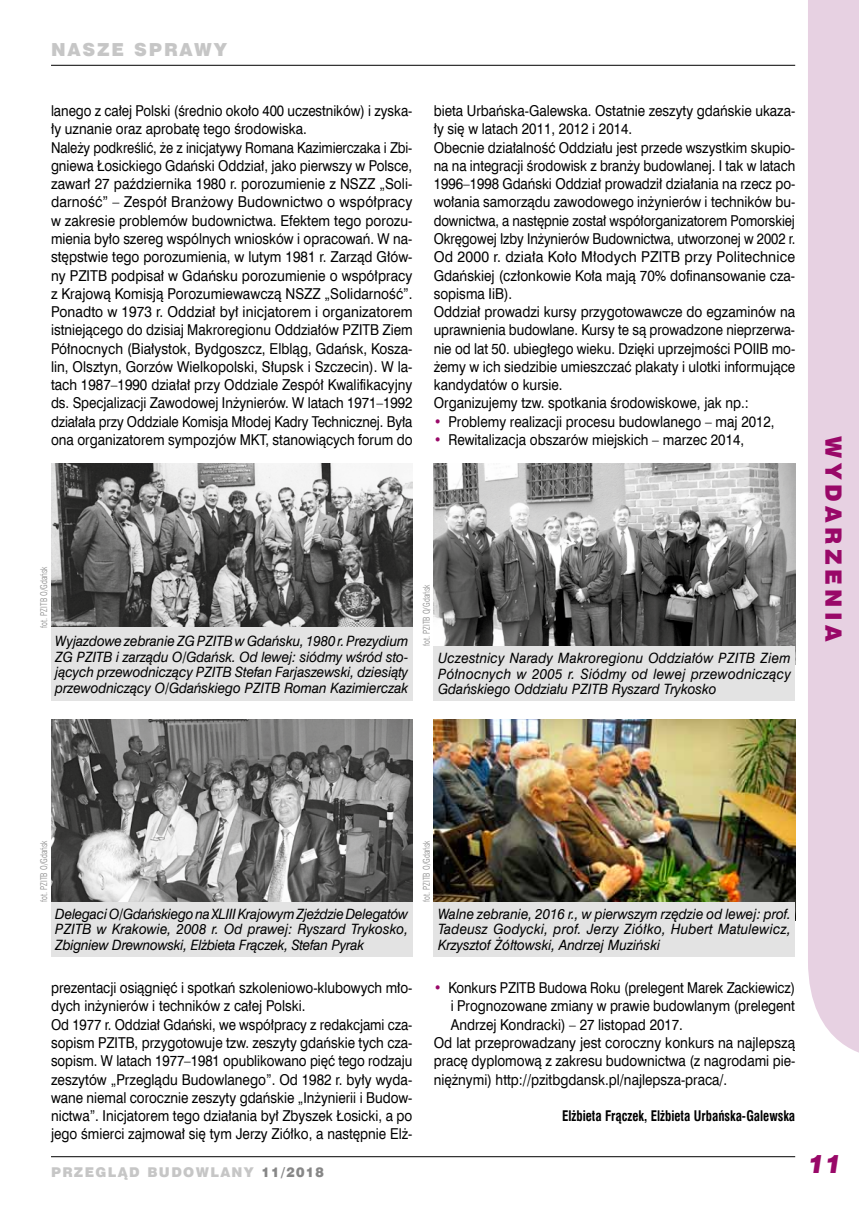
<style>
.page{position:relative;width:859px;height:1212px;background:#fff}
.page>*{position:absolute;margin:0;border:0;box-sizing:border-box;transform-origin:0 0}
.t1{font:italic 25.5px "Swis 721 Blk EU";color:#990868}
.t2{font:22.5px "Swis 721 Blk EU";color:#990868}
.t3{font:18px "Swis 721 Blk EU";letter-spacing:.1em;color:#c6c6c6}
.t4{font:15px/18.3px "Swis 721 EU Normal";color:#000;scale:.9 1}
.t5{font:15px/18.3px "Swis 721 EU Normal";color:#000;scale:.89 1}
.t6{font:15px "Swis 721 EU Normal";color:#000;scale:.88 1}
.t7{font:15px "Swis 721 EU Normal";color:#000;scale:.91 1}
.t8{font:14.25px/15.8px "Swis 721 EU Italic";color:#000;text-align:justify;scale:.95 1}
.t9{font:700 14.25px "Swis 721 Cn EU";color:#000;scale:.9 1}
.t10{font:13.5px "Swis 721 Blk EU";letter-spacing:.1em;color:#c6c6c6}
.t11{font:9px "Swis 721 Lt Cn EU";color:#878787;scale:.95 1}
.s1{color:#990868}
.s2{color:#878787}
</style>
<div class="page">
<hr style="left:51px;top:1156px;width:744px;height:1px;background:#000">
<hr style="left:51px;top:65px;width:744px;height:1px;background:#000">
<div style="left:808px;top:0;width:51px;height:1053px;background:#e7d1e2"></div>
<img style="left:434px;top:463px;width:361px;height:183px">
<img style="left:434px;top:719px;width:361px;height:183px">
<img style="left:51px;top:719px;width:361px;height:183px">
<img style="left:51px;top:463px;width:361px;height:165px">
<div style="left:51px;top:628px;width:361px;height:73px;background:#e3e3e3"></div>
<div style="left:434px;top:646px;width:361px;height:55px;background:#e3e3e3"></div>
<div style="left:434px;top:902px;width:361px;height:54px;background:#e3e3e3"></div>
<div style="left:51px;top:902px;width:361px;height:54px;background:#e3e3e3"></div>
<p class="t3" style="left:51px;top:38px;width:177px">NASZE SPRAWY</p>
<p class="t5" style="left:51px;top:102px;width:408px">lanego z całej Polski (średnio około 400 uczestników) i zyska&shy;ły uznanie oraz aprobatę tego środowiska.<br>Należy podkreślić, że z inicjatywy Romana Kazimierczaka i Zbi&shy;gniewa Łosickiego Gdański Oddział, jako pierwszy w Polsce, zawarł 27 października 1980 r. porozumienie z NSZZ „Soli&shy;darność” – Zespół Branżowy Budownictwo o współpracy w zakresie problemów budownictwa. Efektem tego porozu&shy;mienia było szereg wspólnych wniosków i opracowań. W na&shy;stępstwie tego porozumienia, w lutym 1981 r. Zarząd Głów&shy;ny PZITB podpisał w Gdańsku porozumienie o współpracy z Krajową Komisją Porozumiewawczą NSZZ „Solidarność”.<br>Ponadto w 1973 r. Oddział był inicjatorem i organizatorem istniejącego do dzisiaj Makroregionu Oddziałów PZITB Ziem Północnych (Białystok, Bydgoszcz, Elbląg, Gdańsk, Kosza&shy;lin, Olsztyn, Gorzów Wielkopolski, Słupsk i Szczecin). W la&shy;tach 1987–1990 działał przy Oddziale Zespół Kwalifikacyjny ds. Specjalizacji Zawodowej Inżynierów. W latach 1971–1992 działała przy Oddziale Komisja Młodej Kadry Technicznej. Była ona organizatorem sympozjów MKT, stanowiących forum do</p>
<p class="t4" style="left:434px;top:102px;width:403px">bieta Urbańska-Galewska. Ostatnie zeszyty gdańskie ukaza&shy;ły się w latach 2011, 2012 i 2014.<br>Obecnie działalność Oddziału jest przede wszystkim skupio&shy;na na integracji środowisk z branży budowlanej. I tak w latach 1996–1998 Gdański Oddział prowadził działania na rzecz po&shy;wołania samorządu zawodowego inżynierów i techników bu&shy;downictwa, a następnie został współorganizatorem Pomorskiej Okręgowej Izby Inżynierów Budownictwa, utworzonej w 2002 r.<br>Od 2000 r. działa Koło Młodych PZITB przy Politechnice Gdańskiej (członkowie Koła mają 70% dofinansowanie cza&shy;sopisma IiB).<br>Oddział prowadzi kursy przygotowawcze do egzaminów na uprawnienia budowlane. Kursy te są prowadzone nieprzerwa&shy;nie od lat 50. ubiegłego wieku. Dzięki uprzejmości POIIB mo&shy;żemy w ich siedzibie umieszczać plakaty i ulotki informujące kandydatów o kursie.<br>Organizujemy tzw. spotkania środowiskowe, jak np.:</p>
<p class="t4" style="left:434px;top:413px;width:380px"><span class="s1">•</span> Problemy realizacji procesu budowlanego – maj 2012,</p>
<p class="t4" style="left:434px;top:431px;width:346px"><span class="s1">•</span> Rewitalizacja obszarów miejskich – marzec 2014,</p>
<p class="t11" style="left:38px;top:628px;width:66px;rotate:-90deg">fot. PZITB O/Gdańsk</p>
<p class="t8" style="left:55px;top:633px;width:373px">Wyjazdowe zebranie ZG PZITB w Gdańsku, 1980 r. Prezydium ZG PZITB i zarządu O/Gdańsk. Od lewej: siódmy wśród sto&shy;jących przewodniczący PZITB Stefan Farjaszewski, dziesiąty przewodniczący O/Gdańskiego PZITB Roman Kazimierczak</p>
<p class="t11" style="left:421px;top:646px;width:66px;rotate:-90deg">fot. PZITB O/Gdańsk</p>
<p class="t8" style="left:438px;top:650px;width:373px">Uczestnicy Narady Makroregionu Oddziałów PZITB Ziem Północnych w 2005 r. Siódmy od lewej przewodniczący Gdańskiego Oddziału PZITB Ryszard Trykosko</p>
<h2 class="t2" style="left:848px;top:436px;width:207px;rotate:90deg">WYDARZENIA</h2>
<p class="t11" style="left:38px;top:902px;width:66px;rotate:-90deg">fot. PZITB O/Gdańsk</p>
<p class="t11" style="left:421px;top:902px;width:66px;rotate:-90deg">fot. PZITB O/Gdańsk</p>
<p class="t8" style="left:55px;top:906px;width:373px">Delegaci O/Gdańskiego na XLIII Krajowym Zjeździe Delegatów PZITB w Krakowie, 2008 r. Od prawej: Ryszard Trykosko, Zbigniew Drewnowski, Elżbieta Frączek, Stefan Pyrak</p>
<p class="t4" style="left:51px;top:979px;width:403px">prezentacji osiągnięć i spotkań szkoleniowo-klubowych mło&shy;dych inżynierów i techników z całej Polski.<br>Od 1977 r. Oddział Gdański, we współpracy z redakcjami cza&shy;sopism PZITB, przygotowuje tzw. zeszyty gdańskie tych cza&shy;sopism. W latach 1977–1981 opublikowano pięć tego rodzaju zeszytów „Przeglądu Budowlanego”. Od 1982 r. były wyda&shy;wane niemal corocznie zeszyty gdańskie „Inżynierii i Budow&shy;nictwa”. Inicjatorem tego działania był Zbyszek Łosicki, a po jego śmierci zajmował się tym Jerzy Ziółko, a następnie Elż-</p>
<p class="t10" style="left:51px;top:1163px;width:275px">PRZEGLĄD BUDOWLANY <span class="s2">11/2018</span></p>
<p class="t8" style="left:438px;top:906px;width:373px">Walne zebranie, 2016 r., w pierwszym rzędzie od lewej: prof.<br>Tadeusz Godycki, prof. Jerzy Ziółko, Hubert Matulewicz, Krzysztof Żółtowski, Andrzej Muziński</p>
<p class="t6" style="left:434px;top:979px;width:412px"><span class="s1">•</span> Konkurs PZITB Budowa Roku (prelegent Marek Zackiewicz)</p>
<p class="t5" style="left:451px;top:997px;width:388px">i Prognozowane zmiany w prawie budowlanym (prelegent</p>
<p class="t4" style="left:451px;top:1016px;width:260px">Andrzej Kondracki) – 27 listopad 2017.</p>
<p class="t7" style="left:434px;top:1033px;width:399px">Od lat przeprowadzany jest coroczny konkurs na najlepszą</p>
<p class="t4" style="left:434px;top:1052px;width:403px">pracę dyplomową z zakresu budownictwa (z nagrodami pie-</p>
<p class="t4" style="left:434px;top:1070px;width:328px">niężnymi) http://pzitbgdansk.pl/najlepsza-praca/.</p>
<p class="t9" style="left:562px;top:1107px;width:260px">Elżbieta Frączek, Elżbieta Urbańska-Galewska</p>
<h1 class="t1" style="left:808px;top:1147px;width:35px">11</h1>
</div>
